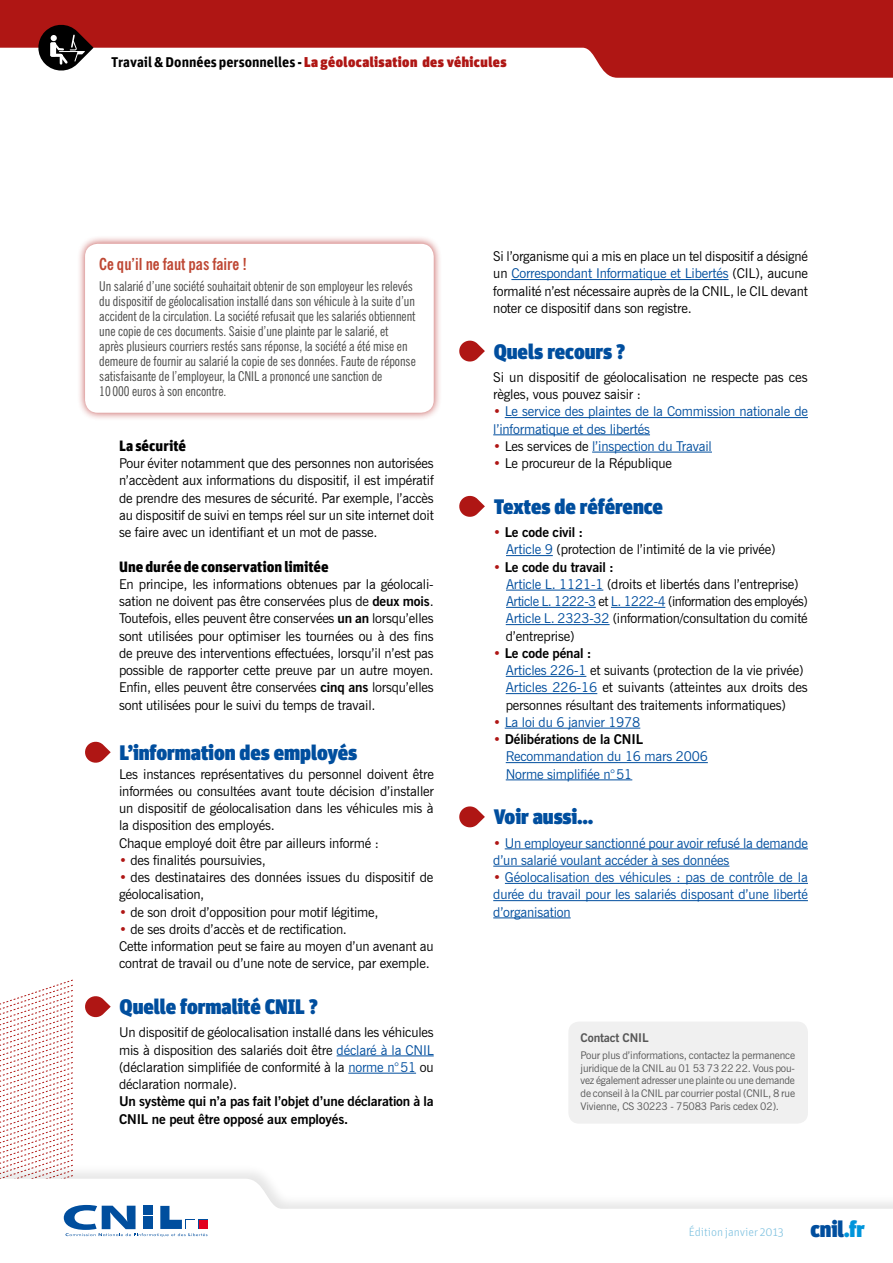
<style>
.page{position:relative;width:893px;height:1263px;background:#fff}
.page>*{position:absolute;margin:0;border:0;box-sizing:border-box;transform-origin:0 0}
.t1{font:900 21px "Unit";letter-spacing:-.005em;color:#004e9e}
.t2{font:700 condensed 16.5px "News Gothic BT";color:#be4733}
.t3{font:900 15px "Unit";color:#000}
.t4{font:900 14.25px "Unit";letter-spacing:.03em;color:#af1614}
.t5{font:13.5px/17.2px "News Gothic BT";letter-spacing:-.015em;color:#000}
.t6{font:condensed 13.5px/15px "News Gothic BT";color:#494948}
.t7{font:13.5px/17.2px "News Gothic BT";letter-spacing:-.015em;color:#004e9e}
.t8{font:700 13.5px/17.2px "News Gothic BT";letter-spacing:-.015em;color:#000}
.t9{font:300 12px "Unit";color:#80c2e0}
.t10{font:700 12px "News Gothic BT";letter-spacing:-.015em;color:#565656}
.t11{font:10.5px/12.8px "News Gothic BT";letter-spacing:-.015em;color:#565656;text-align:justify}
.s1{font-weight:700;color:#000}
.s2{font-weight:700}
.s3{color:#af1614}
.s4{color:#004e9e}
.s5{color:#000}
.s6{font-weight:900;font-size:22.5px;color:#004e9e}
.s7{font-weight:900;font-size:22.5px;color:#0095db}
</style>
<div class="page">
<svg style="left:0;top:0;width:893px;height:78px;fill:#af1614"></svg>
<svg style="left:36px;top:23px;width:58px;height:50px"></svg>
<svg style="left:207px;top:1179px;width:686px;height:57px"></svg>
<div style="left:198px;top:1220px;width:10px;height:9px;background:#e3001f"></div>
<hr style="left:511px;top:279px;width:217px;height:1px;background:#004e9e">
<hr style="left:505px;top:417px;width:303px;height:1px;background:#004e9e">
<hr style="left:493px;top:434px;width:157px;height:1px;background:#004e9e">
<hr style="left:592px;top:452px;width:120px;height:1px;background:#004e9e">
<hr style="left:506px;top:555px;width:47px;height:1px;background:#004e9e">
<hr style="left:506px;top:590px;width:97px;height:1px;background:#004e9e">
<hr style="left:506px;top:607px;width:90px;height:1px;background:#004e9e">
<hr style="left:611px;top:607px;width:54px;height:1px;background:#004e9e">
<hr style="left:506px;top:624px;width:104px;height:1px;background:#004e9e">
<hr style="left:506px;top:676px;width:80px;height:1px;background:#004e9e">
<hr style="left:506px;top:693px;width:91px;height:1px;background:#004e9e">
<hr style="left:505px;top:728px;width:135px;height:1px;background:#004e9e">
<hr style="left:506px;top:762px;width:202px;height:1px;background:#004e9e">
<hr style="left:506px;top:779px;width:126px;height:1px;background:#004e9e">
<hr style="left:505px;top:848px;width:303px;height:1px;background:#004e9e">
<hr style="left:493px;top:866px;width:236px;height:1px;background:#004e9e">
<hr style="left:505px;top:883px;width:303px;height:1px;background:#004e9e">
<hr style="left:493px;top:900px;width:315px;height:1px;background:#004e9e">
<hr style="left:493px;top:917px;width:78px;height:1px;background:#004e9e">
<svg style="left:459px;top:340px;width:26px;height:22px"></svg>
<svg style="left:459px;top:495px;width:26px;height:22px"></svg>
<svg style="left:459px;top:806px;width:26px;height:22px"></svg>
<hr style="left:337px;top:1055px;width:97px;height:1px;background:#004e9e">
<hr style="left:348px;top:1073px;width:68px;height:1px;background:#004e9e">
<svg style="left:85px;top:741px;width:26px;height:22px"></svg>
<svg style="left:0;top:979px;width:207px;height:258px"></svg>
<div style="left:76px;top:235px;width:366px;height:186px;background:#af1614;opacity:.75"></div>
<div style="left:85px;top:244px;width:349px;height:169px;background:#fff;border-radius:13px"></div>
<div style="left:568px;top:1021px;width:240px;height:102px;background:#f0f0f0;border-radius:11px"></div>
<p class="t4" style="left:111px;top:53px;width:397px"><span class="s1">Travail &amp; Données personnelles -</span> La géolocalisation des véhicules</p>
<p class="t2" style="left:99px;top:254px;width:149px">Ce qu’il ne faut pas faire !</p>
<p class="t6" style="left:99px;top:279px;width:318px">Un salarié d’une société souhaitait obtenir de son employeur les relevés du dispositif de géolocalisation installé dans son véhicule à la suite d’un accident de la circulation. La société refusait que les salariés obtiennent une copie de ces documents. Saisie d’une plainte par le salarié, et après plusieurs courriers restés sans réponse, la société a été mise en demeure de fournir au salarié la copie de ses données. Faute de réponse satisfaisante de l’employeur, la CNIL a prononcé une sanction de<br>10 000 euros à son encontre.</p>
<p class="t3" style="left:119px;top:436px;width:69px">La sécurité</p>
<p class="t5" style="left:119px;top:454px;width:316px;text-align:justify">Pour éviter notamment que des personnes non autorisées n’accèdent aux informations du dispositif, il est impératif de prendre des mesures de sécurité. Par exemple, l’accès au dispositif de suivi en temps réel sur un site internet doit se faire avec un identifiant et un mot de passe.</p>
<p class="t3" style="left:119px;top:557px;width:211px">Une durée de conservation limitée</p>
<p class="t5" style="left:119px;top:575px;width:316px;text-align:justify">En principe, les informations obtenues par la géolocali&shy;sation ne doivent pas être conservées plus de <span class="s2">deux mois</span>.<br>Toutefois, elles peuvent être conservées <span class="s2">un an</span> lorsqu’elles sont utilisées pour optimiser les tournées ou à des fins de preuve des interventions effectuées, lorsqu’il n’est pas possible de rapporter cette preuve par un autre moyen.<br>Enfin, elles peuvent être conservées <span class="s2">cinq ans</span> lorsqu’elles sont utilisées pour le suivi du temps de travail.</p>
<h1 class="t1" style="left:120px;top:739px;width:239px">L’information des employés</h1>
<p class="t5" style="left:119px;top:765px;width:316px">Les instances représentatives du personnel doivent être informées ou consultées avant toute décision d’installer un dispositif de géolocalisation dans les véhicules mis à la disposition des employés.<br>Chaque employé doit être par ailleurs informé :</p>
<p class="t5" style="left:119px;top:851px;width:148px"><span class="s3">•</span> des finalités poursuivies,</p>
<p class="t5" style="left:119px;top:868px;width:316px"><span class="s3">•</span> des destinataires des données issues du dispositif de géolocalisation,</p>
<p class="t5" style="left:119px;top:903px;width:261px"><span class="s3">•</span> de son droit d’opposition pour motif légitime,</p>
<p class="t5" style="left:119px;top:920px;width:316px"><span class="s3">•</span> de ses droits d’accès et de rectification.<br>Cette information peut se faire au moyen d’un avenant au contrat de travail ou d’une note de service, par exemple.</p>
<h1 class="t1" style="left:120px;top:994px;width:200px">Quelle formalité CNIL ?</h1>
<p class="t5" style="left:119px;top:1024px;width:316px;text-align:justify">Un dispositif de géolocalisation installé dans les véhicules mis à disposition des salariés doit être <span class="s4">déclaré à la CNIL </span>(déclaration simplifiée de conformité à la <span class="s4">norme n°51</span> ou déclaration normale).</p>
<p class="t8" style="left:119px;top:1093px;width:316px">Un système qui n’a pas fait l’objet d’une déclaration à la<br>CNIL ne peut être opposé aux employés.</p>
<p class="t5" style="left:493px;top:247px;width:316px;text-align:justify">Si l’organisme qui a mis en place un tel dispositif a désigné un <span class="s4">Correspondant Informatique et Libertés</span> (CIL), aucune formalité n’est nécessaire auprès de la CNIL, le CIL devant noter ce dispositif dans son registre.</p>
<h1 class="t1" style="left:494px;top:338px;width:133px">Quels recours ?</h1>
<p class="t5" style="left:493px;top:368px;width:316px">Si un dispositif de géolocalisation ne respecte pas ces règles, vous pouvez saisir :</p>
<p class="t7" style="left:493px;top:403px;width:316px"><span class="s3">•</span> Le service des plaintes de la Commission nationale de l’informatique et des libertés</p>
<p class="t7" style="left:493px;top:437px;width:220px"><span class="s3">•</span> <span class="s5">Les services de</span> l’inspection du Travail</p>
<p class="t5" style="left:493px;top:454px;width:180px"><span class="s3">•</span> Le procureur de la République</p>
<h1 class="t1" style="left:494px;top:493px;width:171px">Textes de référence</h1>
<p class="t5" style="left:506px;top:523px;width:271px;text-indent:-13px"><span class="s3">•</span> <span class="s2">Le code civil :<br></span><span class="s4">Article 9</span> (protection de l’intimité de la vie privée)</p>
<p class="t5" style="left:506px;top:558px;width:304px;text-indent:-12px"><span class="s3">•</span> <span class="s2">Le code du travail :<br></span><span class="s4">Article L. 1121-1</span> (droits et libertés dans l’entreprise)<br><span class="s4">Article L. 1222-3</span> et <span class="s4">L. 1222-4</span> (information des employés)<br><span class="s4">Article L. 2323-32</span> (information/consultation du comité d’entreprise)</p>
<p class="t5" style="left:506px;top:644px;width:304px;text-indent:-12px"><span class="s3">•</span> <span class="s2">Le code pénal :<br></span><span class="s4">Articles 226-1</span> et suivants (protection de la vie privée)<br><span class="s4">Articles 226-16</span> et suivants (atteintes aux droits des personnes résultant des traitements informatiques)</p>
<p class="t7" style="left:493px;top:713px;width:149px"><span class="s3">•</span> La loi du 6 janvier 1978</p>
<p class="t7" style="left:506px;top:730px;width:204px;text-indent:-12px"><span class="s3">•</span> <span class="s1">Délibérations de la CNIL<br></span>Recommandation du 16 mars 2006<br>Norme simplifiée n°51</p>
<h1 class="t1" style="left:494px;top:804px;width:101px">Voir aussi…</h1>
<p class="t7" style="left:493px;top:834px;width:316px"><span class="s3">•</span> Un employeur sanctionné pour avoir refusé la demande d’un salarié voulant accéder à ses données</p>
<p class="t7" style="left:493px;top:868px;width:316px;text-align:justify"><span class="s3">•</span> Géolocalisation des véhicules : pas de contrôle de la durée du travail pour les salariés disposant d’une liberté d’organisation</p>
<p class="t10" style="left:580px;top:1030px;width:70px">Contact CNIL</p>
<p class="t11" style="left:580px;top:1049px;width:216px">Pour plus d’informations, contactez la permanence juridique de la CNIL au 01 53 73 22 22. Vous pou&shy;vez également adresser une plainte ou une demande de conseil à la CNIL par courrier postal (CNIL, 8 rue Vivienne, CS 30223 - 75083 Paris cedex 02).</p>
<p class="t9" style="left:689px;top:1225px;width:178px">Édition janvier 2013 <span class="s6">cnil</span><span class="s7">.fr</span></p>
</div>
